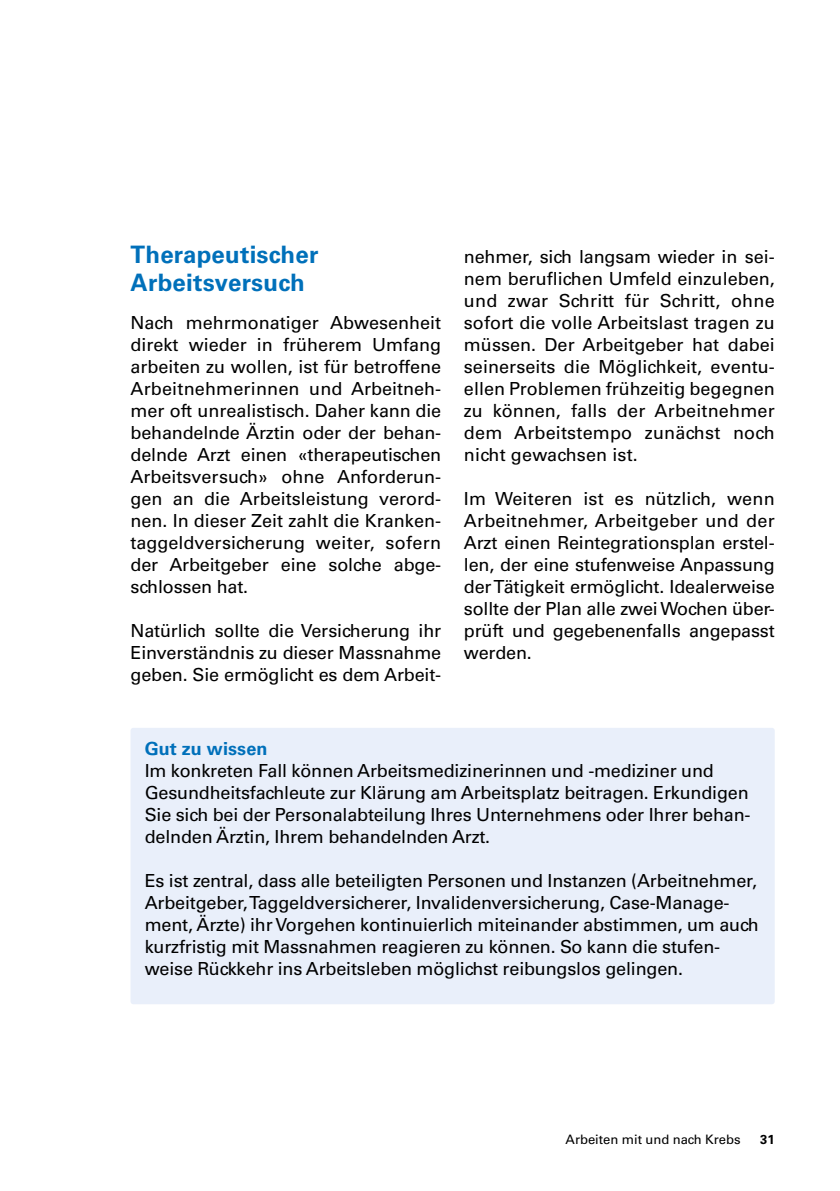
<style>
.page{position:relative;width:840px;height:1191px;background:#fff}
.page>*{position:absolute;margin:0;border:0;box-sizing:border-box;transform-origin:0 0}
.t1{font:700 24px/28px "Univers LT Std";letter-spacing:.01em;color:#0070ba}
.t2{font:18px/22px "Univers LT Std";letter-spacing:-.01em;color:#000;text-align:justify}
.t3{font:700 18px "Univers LT Std";letter-spacing:.005em;color:#0070ba}
.t4{font:13px "Univers LT Std";color:#000}
.t5{font:700 13px "Univers LT Std";color:#000}
</style>
<div class="page">
<div style="left:130px;top:728px;width:644px;height:276px;background:#e9effa;border-radius:3px"></div>
<h1 class="t1" style="left:130px;top:241px;width:189px">Therapeutischer<br>Arbeitsversuch</h1>
<p class="t2" style="left:130px;top:312px;width:312px">Nach mehrmonatiger Abwesenheit direkt wieder in früherem Umfang arbeiten zu wollen, ist für betroffene Arbeitnehmerinnen und Arbeitneh&shy;mer oft unrealistisch. Daher kann die behandelnde Ärztin oder der behan&shy;delnde Arzt einen «therapeutischen Arbeitsversuch» ohne Anforderun&shy;gen an die Arbeitsleistung verord&shy;nen. In dieser Zeit zahlt die Kranken&shy;taggeldversicherung weiter, sofern der Arbeitgeber eine solche abge&shy;schlossen hat.</p>
<p class="t2" style="left:130px;top:620px;width:312px">Natürlich sollte die Versicherung ihr Einverständnis zu dieser Massnahme geben. Sie ermöglicht es dem Arbeit-</p>
<p class="t2" style="left:463px;top:246px;width:312px">nehmer, sich langsam wieder in sei&shy;nem beruflichen Umfeld einzuleben, und zwar Schritt für Schritt, ohne sofort die volle Arbeitslast tragen zu müssen. Der Arbeitgeber hat dabei seinerseits die Möglichkeit, eventu&shy;ellen Problemen frühzeitig begegnen zu können, falls der Arbeitnehmer dem Arbeitstempo zunächst noch nicht gewachsen ist.</p>
<p class="t2" style="left:463px;top:488px;width:312px">Im Weiteren ist es nützlich, wenn Arbeitnehmer, Arbeitgeber und der Arzt einen Reintegrationsplan erstel&shy;len, der eine stufenweise Anpassung der Tätigkeit ermöglicht. Idealerweise sollte der Plan alle zwei Wochen über&shy;prüft und gegebenenfalls angepasst werden.</p>
<p class="t3" style="left:145px;top:738px;width:124px">Gut zu wissen</p>
<p class="t2" style="left:145px;top:759px;width:607px;text-align:left">Im konkreten Fall können Arbeitsmedizinerinnen und -mediziner und Gesundheitsfachleute zur Klärung am Arbeitsplatz beitragen. Erkundigen Sie sich bei der Personalabteilung Ihres Unternehmens oder Ihrer behan&shy;delnden Ärztin, Ihrem behandelnden Arzt.</p>
<p class="t2" style="left:145px;top:869px;width:615px;text-align:left">Es ist zentral, dass alle beteiligten Personen und Instanzen (Arbeitnehmer, Arbeitgeber, Taggeldversicherer, Invalidenversicherung, Case-Manage&shy;ment, Ärzte) ihr Vorgehen kontinuierlich miteinander abstimmen, um auch kurzfristig mit Massnahmen reagieren zu können. So kann die stufen&shy;weise Rückkehr ins Arbeitsleben möglichst reibungslos gelingen.</p>
<p class="t4" style="left:565px;top:1132px;width:176px">Arbeiten mit und nach Krebs</p>
<p class="t5" style="left:759px;top:1132px;width:16px">31</p>
</div>
